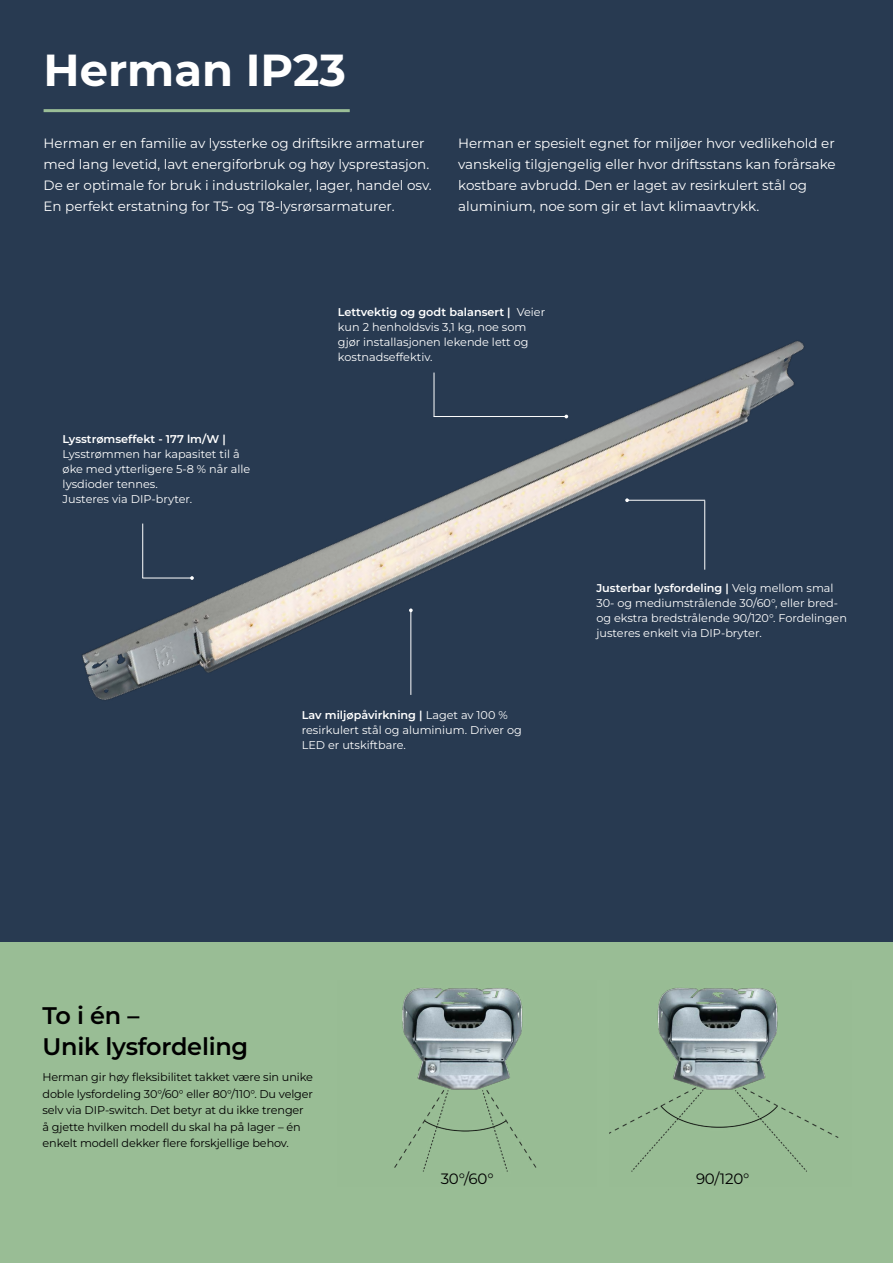
<style>
.page{position:relative;width:893px;height:1263px;background:#fff}
.page>*{position:absolute;margin:0;border:0;box-sizing:border-box;transform-origin:0 0}
.t1{font:700 44.85px "Montserrat";color:#fff}
.t2{font:600 24px/31.5px "Montserrat";letter-spacing:-.01em;color:#000}
.t3{font:15px "Montserrat";letter-spacing:-.01em;color:#000}
.t4{font:13.5px/21px "Montserrat";color:#fff}
.t5{font:11.25px/15px "Montserrat";color:#fff}
.t6{font:11.25px/16.5px "Montserrat";letter-spacing:-.01em;color:#000}
.t7{font:600 11.25px "Montserrat";color:#fff}
.s1{font-weight:600}
</style>
<div class="page">
<div style="left:0;top:0;width:893px;height:944px;background:#283a51"></div>
<img style="left:82px;top:341px;width:722px;height:359px">
<hr style="left:410px;top:610px;width:1px;height:85px;background:#fff">
<svg style="left:409px;top:608px;width:4px;height:4px"></svg>
<hr style="left:434px;top:373px;width:1px;height:44px;background:#fff">
<hr style="left:434px;top:416px;width:132px;height:1px;background:#fff">
<hr style="left:704px;top:501px;width:1px;height:69px;background:#fff">
<hr style="left:627px;top:500px;width:78px;height:1px;background:#fff">
<svg style="left:625px;top:498px;width:4px;height:4px"></svg>
<hr style="left:142px;top:523px;width:1px;height:55px;background:#fff">
<hr style="left:142px;top:578px;width:50px;height:1px;background:#fff">
<svg style="left:190px;top:576px;width:4px;height:4px"></svg>
<hr style="left:44px;top:109px;width:306px;height:3px;background:#9bbe97">
<div style="left:0;top:942px;width:893px;height:321px;background:#99bd95"></div>
<img style="left:394px;top:988px;width:143px;height:184px">
<img style="left:610px;top:988px;width:229px;height:184px">
<h1 class="t1" style="left:44px;top:40px;width:304px">Herman IP23</h1>
<p class="t4" style="left:44px;top:132px;width:390px">Herman er en familie av lyssterke og driftsikre armaturer med lang levetid, lavt energiforbruk og høy lysprestasjon.<br>De er optimale for bruk i industrilokaler, lager, handel osv.<br>En perfekt erstatning for T5- og T8-lysrørsarmaturer.</p>
<p class="t4" style="left:458px;top:132px;width:379px">Herman er spesielt egnet for miljøer hvor vedlikehold er vanskelig tilgjengelig eller hvor driftsstans kan forårsake kostbare avbrudd. Den er laget av resirkulert stål og aluminium, noe som gir et lavt klimaavtrykk.</p>
<p class="t7" style="left:63px;top:432px;width:165px">Lysstrømseffekt - 177 lm/W |</p>
<p class="t5" style="left:63px;top:446px;width:189px">Lysstrømmen har kapasitet til å øke med ytterligere 5-8 % når alle lysdioder tennes.<br>Justeres via DIP-bryter.</p>
<p class="t5" style="left:338px;top:304px;width:209px"><span class="s1">Lettvektig og godt balansert |</span> Veier kun 2 henholdsvis 3,1 kg, noe som gjør installasjonen lekende lett og kostnadseffektiv.</p>
<p class="t5" style="left:302px;top:707px;width:222px"><span class="s1">Lav miljøpåvirkning |</span> Laget av 100 % resirkulert stål og aluminium. Driver og<br>LED er utskiftbare.</p>
<p class="t5" style="left:596px;top:580px;width:252px"><span class="s1">Justerbar lysfordeling |</span> Velg mellom smal 30- og mediumstrålende 30/60°, eller bred&shy;og ekstra bredstrålende 90/120°. Fordelingen justeres enkelt via DIP-bryter.</p>
<h2 class="t2" style="left:43px;top:999px;width:207px">To i én –<br>Unik lysfordeling</h2>
<p class="t6" style="left:43px;top:1068px;width:272px">Herman gir høy fleksibilitet takket være sin unike doble lysfordeling 30°/60° eller 80°/110°. Du velger selv via DIP-switch. Det betyr at du ikke trenger å gjette hvilken modell du skal ha på lager – én enkelt modell dekker flere forskjellige behov.</p>
<h3 class="t3" style="left:441px;top:1168px;width:55px">30°/60°</h3>
<h3 class="t3" style="left:696px;top:1168px;width:55px">90/120°</h3>
</div>
